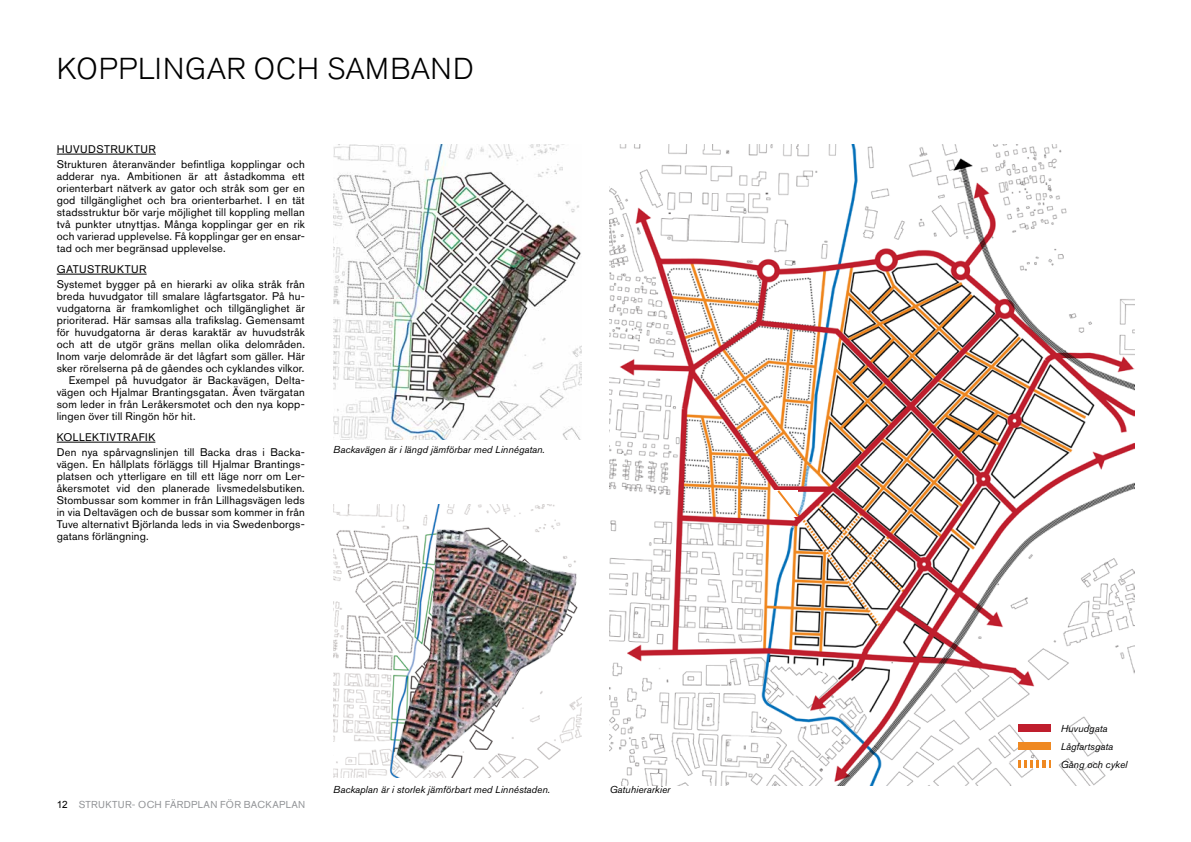
<style>
.page{position:relative;width:1191px;height:842px;background:#fff}
.page>*{position:absolute;margin:0;border:0;box-sizing:border-box;transform-origin:0 0}
.t1{font:300 30px "Akzidenz Grotesk Std";letter-spacing:.03em;color:#000}
.t2{font:11px/12px "Akzidenz Grotesk Std";letter-spacing:.04em;color:#000}
.t3{font:italic 10px/18.1px "Akzidenz Grotesk Std";color:#000}
.t4{font:10px "Akzidenz Grotesk Std";letter-spacing:.03em;color:#939598}
.s1{font-family:"Arial";color:#000}
</style>
<div class="page">
<img style="left:609px;top:144px;width:525px;height:641px">
<img style="left:333px;top:505px;width:5px;height:272px">
<img style="left:338px;top:504px;width:243px;height:274px">
<img style="left:333px;top:144px;width:248px;height:296px">
<hr style="left:57px;top:154px;width:99px;height:1px;background:#000">
<hr style="left:57px;top:274px;width:90px;height:1px;background:#000">
<hr style="left:57px;top:442px;width:98px;height:1px;background:#000">
<div style="left:1018px;top:724px;width:32px;height:8px;background:#bf1e2d"></div>
<div style="left:1018px;top:742px;width:32px;height:8px;background:#ef8922"></div>
<svg style="left:1018px;top:761px;width:32px;height:7px"></svg>
<svg style="left:1021px;top:760px;width:27px;height:9px"></svg>
<svg style="left:775px;top:488px;width:26px;height:31px"></svg>
<h1 class="t1" style="left:57px;top:52px;width:418px">KOPPLINGAR OCH SAMBAND</h1>
<p class="t2" style="left:57px;top:142px;width:250px;line-height:15px">huvudstruktur<br>Strukturen återanvänder befintliga kopplingar och</p>
<p class="t2" style="left:57px;top:170px;width:250px;text-align:justify">adderar nya. Ambitionen är att åstadkomma ett orienterbart nätverk av gator och stråk som ger en god tillgänglighet och bra orienterbarhet. I en tät stadsstruktur bör varje möjlighet till koppling mellan två punkter utnyttjas. Många kopplingar ger en rik och varierad upplevelse. Få kopplingar ger en ensar&shy;tad och mer begränsad upplevelse.</p>
<p class="t2" style="left:57px;top:262px;width:250px;line-height:15px">gatustruktur<br>Systemet bygger på en hierarki av olika stråk från</p>
<p class="t2" style="left:57px;top:290px;width:250px">breda huvudgator till smalare lågfartsgator. På hu-</p>
<p class="t2" style="left:57px;top:302px;width:250px">vudgatorna är framkomlighet och tillgänglighet är</p>
<p class="t2" style="left:57px;top:314px;width:250px">prioriterad. H är samsas alla trafikslag. Gemensamt</p>
<p class="t2" style="left:57px;top:326px;width:250px">för huvudgatorna är deras karaktär av huvudstråk</p>
<p class="t2" style="left:57px;top:338px;width:250px">och att de utgör gräns mellan olika delområden.</p>
<p class="t2" style="left:57px;top:350px;width:250px">Inom varje delområde är det lågfart som gäller. Här</p>
<p class="t2" style="left:57px;top:362px;width:249px">sker rörelserna på de gåendes och cyklandes vilkor.</p>
<p class="t2" style="left:69px;top:374px;width:238px">Exempel på huvudgator är Backavägen, Delta-</p>
<p class="t2" style="left:57px;top:386px;width:250px">vägen och Hjalmar Brantingsgatan. Även tvärgatan</p>
<p class="t2" style="left:57px;top:398px;width:250px">som leder in från Leråkersmotet och den nya kopp-</p>
<p class="t2" style="left:57px;top:410px;width:140px">lingen över till Ringön hör hit.</p>
<p class="t2" style="left:57px;top:430px;width:250px;line-height:15px">KOLLEKTIVTRAFIK<br>Den nya spårvagnslinjen till Backa dras i Backa-</p>
<p class="t2" style="left:57px;top:458px;width:250px;text-align:justify">vägen. En hållplats förläggs till Hjalmar Brantings&shy;platsen och ytterligare en till ett läge norr om Ler&shy;åkersmotet vid den planerade livsmedelsbutiken.<br>Stombussar som kommer in från Lillhagsvägen leds in via Deltavägen och de bussar som kommer in från Tuve alternativt Björlanda leds in via Swedenborgs&shy;gatans förlängning.</p>
<p class="t3" style="left:333px;top:440px;width:213px">Backavägen är i längd jämförbar med Linnégatan.</p>
<p class="t4" style="left:57px;top:798px;width:250px"><span class="s1">12</span> struktur- och färdplan för backaplan</p>
<p class="t3" style="left:333px;top:780px;width:218px">Backaplan är i storlek jämförbart med Linnéstaden.</p>
<p class="t3" style="left:609px;top:780px;width:62px">Gatuhierarkier</p>
<p class="t3" style="left:1060px;top:719px;width:68px">Huvudgata<br>Lågfartsgata<br>Gång och cykel</p>
</div>
